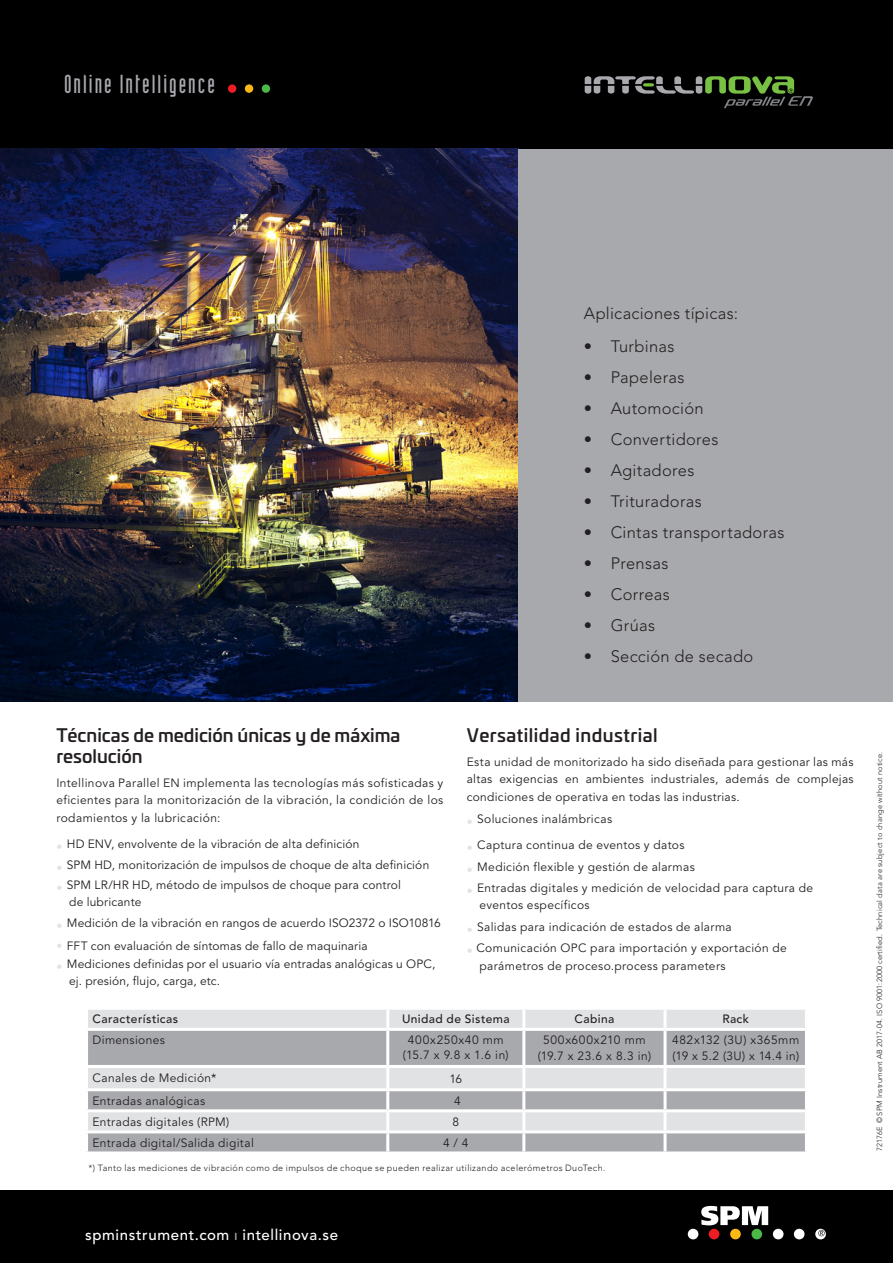
<style>
.page{position:relative;width:893px;height:1263px;background:#fff}
.page>*{position:absolute;margin:0;border:0;box-sizing:border-box;transform-origin:0 0}
.t1{font:25.5px "Industria LT Std Solid";letter-spacing:.08em;color:#a8a9ad}
.Brödtext{font:500 18px/21px "Univia Pro";color:#231f20}
.Brödtext-2{font:500 18px "Univia Pro";letter-spacing:.025em;color:#231f20}
.t2{font:300 16.5px "Avenir LT Std";letter-spacing:.02em;color:#231f20}
.t3{font:500 15px "Avenir LT Std";letter-spacing:.04em;color:#fff}
.Brödtext-3{font:12px/17.2px "Avenir LT Std";letter-spacing:.025em;color:#231f20}
.Brödtext-4{font:12px/15px "Avenir LT Std";letter-spacing:.05em;color:#231f20;text-align:center}
.t4{font:500 12px "Avenir LT Std";letter-spacing:.035em;color:#231f20}
.t5{font:300 9px "Avenir LT Std";letter-spacing:.04em;color:#231f20}
.t6{font:300 7.5px "Avenir LT Std";letter-spacing:.015em;color:#231f20}
.s1{color:#e1e2e4}
.s2{color:#a8a9ad}
</style>
<div class="page">
<div style="left:0;top:0;width:893px;height:149px;background:#000001"></div>
<div style="left:0;top:1191px;width:893px;height:72px;background:#000001"></div>
<div style="left:262px;top:84px;width:8px;height:9px;background:#4cb848;border-radius:50%"></div>
<div style="left:245px;top:84px;width:8px;height:9px;background:#fcb814;border-radius:50%"></div>
<div style="left:228px;top:84px;width:8px;height:9px;background:#ee1d23;border-radius:50%"></div>
<svg style="left:701px;top:1206px;width:67px;height:19px"></svg>
<div style="left:688px;top:1229px;width:10px;height:10px;background:#fff;border-radius:50%"></div>
<div style="left:794px;top:1229px;width:10px;height:10px;background:#fff;border-radius:50%"></div>
<div style="left:751px;top:1229px;width:11px;height:10px;background:#4cb848;border-radius:50%"></div>
<div style="left:730px;top:1229px;width:11px;height:10px;background:#fcb814;border-radius:50%"></div>
<div style="left:709px;top:1229px;width:10px;height:10px;background:#ee1d23;border-radius:50%"></div>
<div style="left:773px;top:1229px;width:10px;height:10px;background:#fff;border-radius:50%"></div>
<div style="left:815px;top:1229px;width:11px;height:10px;background:#fff;border-radius:50%"></div>
<svg style="left:818px;top:1230px;width:7px;height:6px"></svg>
<svg style="left:585px;top:76px;width:228px;height:32px"></svg>
<img style="left:0;top:149px;width:519px;height:552px">
<div style="left:519px;top:149px;width:374px;height:553px;background:#a8a9ad"></div>
<div style="left:88px;top:1010px;width:717px;height:18px;background:#e1e2e4"></div>
<div style="left:88px;top:1031px;width:717px;height:120px;background:#a8a9ad"></div>
<svg style="left:88px;top:1068px;width:717px;height:62px;background:#cfd0d2"></svg>
<hr style="left:386px;top:1010px;width:3px;height:18px;background:#fff">
<hr style="left:522px;top:1010px;width:3px;height:18px;background:#fff">
<hr style="left:664px;top:1010px;width:3px;height:18px;background:#fff">
<hr style="left:386px;top:1031px;width:3px;height:34px;background:#fff">
<hr style="left:522px;top:1031px;width:3px;height:34px;background:#fff">
<hr style="left:664px;top:1031px;width:3px;height:34px;background:#fff">
<hr style="left:85px;top:1065px;width:303px;height:3px;background:#fff">
<hr style="left:388px;top:1065px;width:136px;height:3px;background:#fff">
<hr style="left:386px;top:1068px;width:3px;height:20px;background:#fff">
<hr style="left:524px;top:1065px;width:141px;height:3px;background:#fff">
<hr style="left:522px;top:1068px;width:3px;height:20px;background:#fff">
<hr style="left:665px;top:1065px;width:143px;height:3px;background:#fff">
<hr style="left:664px;top:1068px;width:3px;height:20px;background:#fff">
<hr style="left:85px;top:1088px;width:303px;height:3px;background:#fff">
<hr style="left:388px;top:1088px;width:136px;height:3px;background:#fff">
<hr style="left:386px;top:1091px;width:3px;height:18px;background:#fff">
<hr style="left:524px;top:1088px;width:141px;height:3px;background:#fff">
<hr style="left:522px;top:1091px;width:3px;height:18px;background:#fff">
<hr style="left:665px;top:1088px;width:143px;height:3px;background:#fff">
<hr style="left:664px;top:1091px;width:3px;height:18px;background:#fff">
<hr style="left:85px;top:1109px;width:303px;height:3px;background:#fff">
<hr style="left:388px;top:1109px;width:136px;height:3px;background:#fff">
<hr style="left:386px;top:1112px;width:3px;height:18px;background:#fff">
<hr style="left:524px;top:1109px;width:141px;height:3px;background:#fff">
<hr style="left:522px;top:1112px;width:3px;height:18px;background:#fff">
<hr style="left:665px;top:1109px;width:143px;height:3px;background:#fff">
<hr style="left:664px;top:1112px;width:3px;height:18px;background:#fff">
<hr style="left:85px;top:1130px;width:303px;height:3px;background:#fff">
<hr style="left:388px;top:1130px;width:136px;height:3px;background:#fff">
<hr style="left:386px;top:1133px;width:3px;height:18px;background:#fff">
<hr style="left:524px;top:1130px;width:141px;height:3px;background:#fff">
<hr style="left:522px;top:1133px;width:3px;height:18px;background:#fff">
<hr style="left:665px;top:1130px;width:143px;height:3px;background:#fff">
<hr style="left:664px;top:1133px;width:3px;height:18px;background:#fff">
<h1 class="t1" style="left:64px;top:70px;width:152px">Online Intelligence</h1>
<p class="t2" style="left:584px;top:304px;width:156px">Aplicaciones típicas:</p>
<p class="t2" style="left:584px;top:336px;width:92px">• Turbinas</p>
<p class="t2" style="left:584px;top:367px;width:102px">• Papeleras</p>
<p class="t2" style="left:584px;top:398px;width:121px">• Automoción</p>
<p class="t2" style="left:584px;top:429px;width:136px">• Convertidores</p>
<p class="t2" style="left:584px;top:460px;width:112px">• Agitadores</p>
<p class="t2" style="left:584px;top:491px;width:120px">• Trituradoras</p>
<p class="t2" style="left:584px;top:522px;width:202px">• Cintas transportadoras</p>
<p class="t2" style="left:584px;top:553px;width:86px">• Prensas</p>
<p class="t2" style="left:584px;top:584px;width:87px">• Correas</p>
<p class="t2" style="left:584px;top:615px;width:73px">• Grúas</p>
<p class="t2" style="left:584px;top:646px;width:171px">• Sección de secado</p>
<p class="Brödtext" style="left:56px;top:723px;width:346px">Técnicas de medición únicas y de máxima resolución</p>
<p class="Brödtext-3" style="left:56px;top:775px;width:388px;text-align:justify">Intellinova Parallel EN implementa las tecnologías más sofisticadas y eficientes para la monitorización de la vibración, la condición de los rodamientos y la lubricación:</p>
<p class="Brödtext-3" style="left:56px;top:835px;width:305px"><span class="s1">•</span> HD ENV, envolvente de la vibración de alta definición</p>
<p class="Brödtext-3" style="left:56px;top:856px;width:374px"><span class="s1">•</span> SPM HD, monitorización de impulsos de choque de alta definición</p>
<p class="Brödtext-3" style="left:69px;top:877px;width:333px;line-height:16.5px;text-indent:-13px"><span class="s1">•</span> SPM LR/HR HD, método de impulsos de choque para control de lubricante</p>
<p class="Brödtext-3" style="left:56px;top:914px;width:386px"><span class="s1">•</span> Medición de la vibración en rangos de acuerdo ISO2372 o ISO10816</p>
<p class="Brödtext-3" style="left:56px;top:938px;width:313px"><span class="s1">•</span> FFT con evaluación de síntomas de fallo de maquinaria</p>
<p class="Brödtext-3" style="left:69px;top:956px;width:368px;text-indent:-13px"><span class="s1">•</span> Mediciones definidas por el usuario vía entradas analógicas u OPC, ej. presión, flujo, carga, etc.</p>
<p class="Brödtext-2" style="left:467px;top:721px;width:192px">Versatilidad industrial</p>
<p class="Brödtext-3" style="left:467px;top:754px;width:388px;text-align:justify">Esta unidad de monitorizado ha sido diseñada para gestionar las más altas exigencias en ambientes industriales, además de complejas condiciones de operativa en todas las industrias.</p>
<p class="Brödtext-3" style="left:467px;top:811px;width:147px"><span class="s1">•</span> Soluciones inalámbricas</p>
<p class="Brödtext-3" style="left:467px;top:837px;width:219px"><span class="s1">•</span> Captura continua de eventos y datos</p>
<p class="Brödtext-3" style="left:467px;top:858px;width:230px"><span class="s1">•</span> Medición flexible y gestión de alarmas</p>
<p class="Brödtext-3" style="left:479px;top:880px;width:335px;text-indent:-13px"><span class="s1">•</span> Entradas digitales y medición de velocidad para captura de eventos específicos</p>
<p class="Brödtext-3" style="left:467px;top:918px;width:267px"><span class="s1">•</span> Salidas para indicación de estados de alarma</p>
<p class="Brödtext-3" style="left:479px;top:940px;width:309px;text-indent:-13px"><span class="s1">•</span> Comunicación OPC para importación y exportación de parámetros de proceso.process parameters</p>
<p class="t4" style="left:93px;top:1012px;width:87px">Características</p>
<p class="t4" style="left:402px;top:1012px;width:109px">Unidad de Sistema</p>
<p class="t4" style="left:574px;top:1012px;width:41px">Cabina</p>
<p class="t4" style="left:722px;top:1012px;width:28px">Rack</p>
<p class="Brödtext-3" style="left:93px;top:1032px;width:74px">Dimensiones</p>
<p class="Brödtext-4" style="left:403px;top:1033px;width:107px">400x250x40 mm (15.7 x 9.8 x 1.6 in)</p>
<p class="Brödtext-4" style="left:543px;top:1033px;width:104px">500x600x210 mm</p>
<p class="Brödtext-3" style="left:672px;top:1032px;width:129px">482x132 (3U) x365mm</p>
<p class="Brödtext-3" style="left:672px;top:1048px;width:128px">(19 x 5.2 (3U) x 14.4 in)</p>
<p class="Brödtext-3" style="left:538px;top:1048px;width:115px">(19.7 x 23.6 x 8.3 in)</p>
<p class="Brödtext-3" style="left:93px;top:1069px;width:126px">Canales de Medición*</p>
<p class="Brödtext-3" style="left:449px;top:1070px;width:14px">16</p>
<p class="Brödtext-3" style="left:93px;top:1092px;width:114px">Entradas analógicas</p>
<p class="Brödtext-3" style="left:454px;top:1092px;width:8px">4</p>
<p class="Brödtext-3" style="left:93px;top:1113px;width:138px">Entradas digitales (RPM)</p>
<p class="Brödtext-3" style="left:452px;top:1113px;width:8px">8</p>
<p class="Brödtext-3" style="left:93px;top:1134px;width:163px">Entrada digital/Salida digital</p>
<p class="Brödtext-3" style="left:443px;top:1134px;width:27px">4 / 4</p>
<p class="t5" style="left:89px;top:1162px;width:518px">*) Tanto las mediciones de vibración como de impulsos de choque se pueden realizar utilizando acelerómetros DuoTech.</p>
<p class="t3" style="left:85px;top:1226px;width:254px">spminstrument.com <span class="s2">ı</span> intellinova.se</p>
<p class="t6" style="left:875px;top:1150px;width:400px;rotate:-90deg">72176E © SPM Instrument AB 2017-04. ISO 9001:2000 certified. Technical data are subject to change without notice.</p>
</div>
